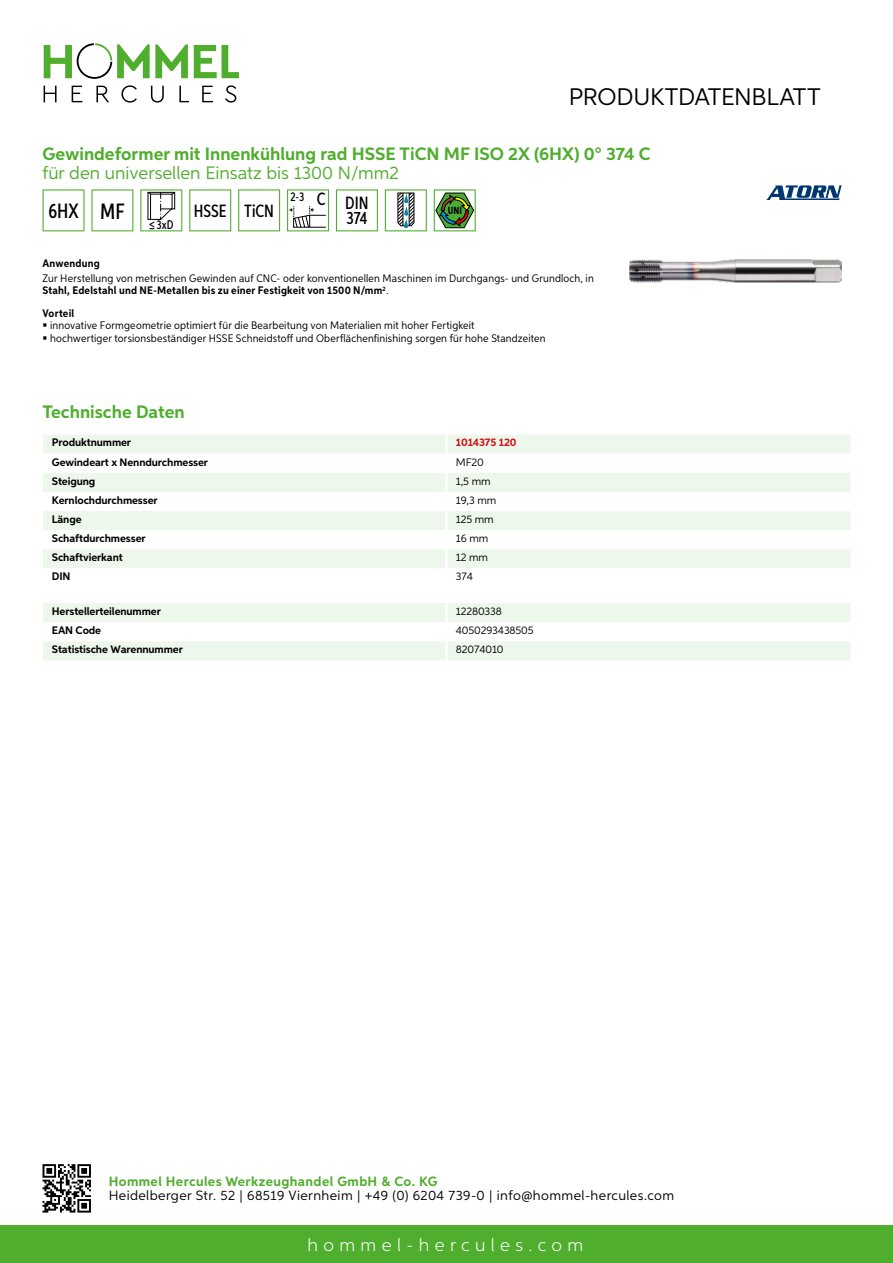
<style>
.page{position:relative;width:893px;height:1263px;background:#fff}
.page>*{position:absolute;margin:0;border:0;box-sizing:border-box;transform-origin:0 0}
.t1{font:24px "Aspira";letter-spacing:-.01em;color:#000}
.t2{font:500 20.7px "Aspira XX Nar";color:#000}
.t3{font:700 18px "Aspira";color:#50ae2f}
.t4{font:18px "Aspira";color:#50ae2f}
.t5{font:300 18px "Aspira";letter-spacing:.3em;color:#fff}
.t6{font:500 17.85px/14.9px "Aspira XX Nar";color:#000;text-align:right}
.t7{font:13.5px "Aspira";letter-spacing:.03em;color:#000}
.t8{font:700 13.5px "Aspira";letter-spacing:.03em;color:#50ae2f}
.t9{font:500 12.6px "Aspira XX Nar";color:#000}
.t10{font:10.95px/12px "Aspira Nar";letter-spacing:.015em;color:#000}
.t11{font:700 10.95px "Aspira";letter-spacing:-.01em;color:#000}
.t12{font:10.95px "Aspira";letter-spacing:-.01em;color:#000}
.t13{font:700 10.95px "Aspira Nar";letter-spacing:.02em;color:#000}
.t14{font:700 10.95px "Aspira";letter-spacing:-.01em;color:#cd1013}
.t15{font:700 10.35px "Aspira XX Nar";color:#000}
.s1{font-size:22.2px}
.s2{font-weight:700}
</style>
<div class="page">
<div style="left:0;top:1226px;width:893px;height:37px;background:#50ae2f"></div>
<svg style="left:43px;top:1164px;width:48px;height:48px"></svg>
<svg style="left:194px;top:45px;width:45px;height:33px"></svg>
<svg style="left:44px;top:43px;width:144px;height:36px"></svg>
<svg style="left:44px;top:86px;width:13px;height:16px"></svg>
<svg style="left:72px;top:86px;width:10px;height:16px"></svg>
<svg style="left:96px;top:86px;width:13px;height:16px"></svg>
<svg style="left:121px;top:85px;width:16px;height:18px"></svg>
<svg style="left:151px;top:86px;width:13px;height:17px"></svg>
<svg style="left:179px;top:86px;width:10px;height:16px"></svg>
<svg style="left:202px;top:86px;width:11px;height:16px"></svg>
<svg style="left:225px;top:85px;width:11px;height:18px"></svg>
<div style="left:43px;top:434px;width:807px;height:19px;background:#eef7eb"></div>
<svg style="left:43px;top:473px;width:807px;height:95px;fill:#eef7eb"></svg>
<hr style="left:445px;top:434px;width:3px;height:20px;background:#fff">
<hr style="left:445px;top:473px;width:3px;height:19px;background:#fff">
<hr style="left:445px;top:492px;width:3px;height:19px;background:#fff">
<hr style="left:445px;top:511px;width:3px;height:19px;background:#fff">
<hr style="left:445px;top:530px;width:3px;height:19px;background:#fff">
<hr style="left:445px;top:549px;width:3px;height:19px;background:#fff">
<svg style="left:43px;top:603px;width:807px;height:57px"></svg>
<hr style="left:445px;top:641px;width:3px;height:19px;background:#fff">
<svg style="left:43px;top:189px;width:42px;height:42px"></svg>
<svg style="left:91px;top:189px;width:42px;height:42px"></svg>
<svg style="left:140px;top:189px;width:42px;height:42px"></svg>
<svg style="left:189px;top:189px;width:42px;height:42px"></svg>
<svg style="left:238px;top:189px;width:42px;height:42px"></svg>
<svg style="left:287px;top:189px;width:42px;height:42px"></svg>
<svg style="left:336px;top:189px;width:42px;height:42px"></svg>
<svg style="left:385px;top:189px;width:42px;height:42px"></svg>
<svg style="left:434px;top:189px;width:42px;height:42px"></svg>
<img style="left:629px;top:259px;width:213px;height:23px">
<svg style="left:766px;top:185px;width:76px;height:15px"></svg>
<h1 class="t1" style="left:569px;top:82px;width:253px">Produktdatenblatt</h1>
<h3 class="t3" style="left:43px;top:142px;width:610px">Gewindeformer mit Innenkühlung rad HSSE TiCN MF ISO 2X (6HX) 0° 374 C</h3>
<h3 class="t4" style="left:43px;top:162px;width:358px">für den universellen Einsatz bis 1300 N/mm2</h3>
<h2 class="t2" style="left:48px;top:198px;width:78px">6HX <span class="s1">MF</span></h2>
<p class="t9" style="left:149px;top:217px;width:26px">≤3xD</p>
<h3 class="t6" style="left:194px;top:203px;width:82px">HSSE TiCN</h3>
<h3 class="t6" style="left:290px;top:196px;width:80px"><sup>2-3</sup> C DIN<br>374</h3>
<p class="t15" style="left:448px;top:205px;width:16px">UNI</p>
<p class="t13" style="left:43px;top:257px;width:59px">Anwendung</p>
<p class="t10" style="left:43px;top:273px;width:553px">Zur Herstellung von metrischen Gewinden auf CNC- oder konventionellen Maschinen im Durchgangs- und Grundloch, in<br><span class="s2">Stahl, Edelstahl und NE-Metallen bis zu einer Festigkeit von 1500 N/mm</span><sup>2</sup>.</p>
<p class="t13" style="left:43px;top:306px;width:33px">Vorteil</p>
<p class="t10" style="left:50px;top:319px;width:497px;line-height:12.8px">innovative Formgeometrie optimiert für die Bearbeitung von Materialien mit hoher Fertigkeit<br>hochwertiger torsionsbeständiger HSSE Schneidstoff und Oberflächenfinishing sorgen für hohe Standzeiten</p>
<h3 class="t3" style="left:43px;top:400px;width:144px">Technische Daten</h3>
<p class="t11" style="left:52px;top:436px;width:81px">Produktnummer</p>
<p class="t14" style="left:456px;top:436px;width:62px">1014375 120</p>
<p class="t11" style="left:52px;top:455px;width:158px">Gewindeart x Nenndurchmesser</p>
<p class="t12" style="left:456px;top:455px;width:30px">MF20</p>
<p class="t11" style="left:52px;top:474px;width:45px">Steigung</p>
<p class="t12" style="left:456px;top:474px;width:36px">1,5 mm</p>
<p class="t11" style="left:52px;top:493px;width:107px">Kernlochdurchmesser</p>
<p class="t12" style="left:456px;top:493px;width:42px">19,3 mm</p>
<p class="t11" style="left:52px;top:512px;width:31px">Länge</p>
<p class="t12" style="left:456px;top:512px;width:39px">125 mm</p>
<p class="t11" style="left:52px;top:532px;width:95px">Schaftdurchmesser</p>
<p class="t12" style="left:456px;top:532px;width:34px">16 mm</p>
<p class="t11" style="left:52px;top:551px;width:72px">Schaftvierkant</p>
<p class="t12" style="left:456px;top:551px;width:34px">12 mm</p>
<p class="t11" style="left:52px;top:570px;width:20px">DIN</p>
<p class="t12" style="left:456px;top:570px;width:19px">374</p>
<p class="t11" style="left:52px;top:604px;width:111px">Herstellerteilenummer</p>
<p class="t12" style="left:456px;top:604px;width:48px">12280338</p>
<p class="t11" style="left:52px;top:623px;width:51px">EAN Code</p>
<p class="t12" style="left:456px;top:624px;width:79px">4050293438505</p>
<p class="t11" style="left:52px;top:643px;width:132px">Statistische Warennummer</p>
<p class="t12" style="left:456px;top:643px;width:49px">82074010</p>
<p class="t8" style="left:109px;top:1172px;width:330px">Hommel Hercules Werkzeughandel GmbH &amp; Co. KG</p>
<p class="t7" style="left:109px;top:1187px;width:567px">Heidelberger Str. 52 | 68519 Viernheim | +49 (0) 6204 739-0 | info@hommel-hercules.com</p>
<h3 class="t5" style="left:307px;top:1234px;width:277px">hommel-hercules.com</h3>
</div>
